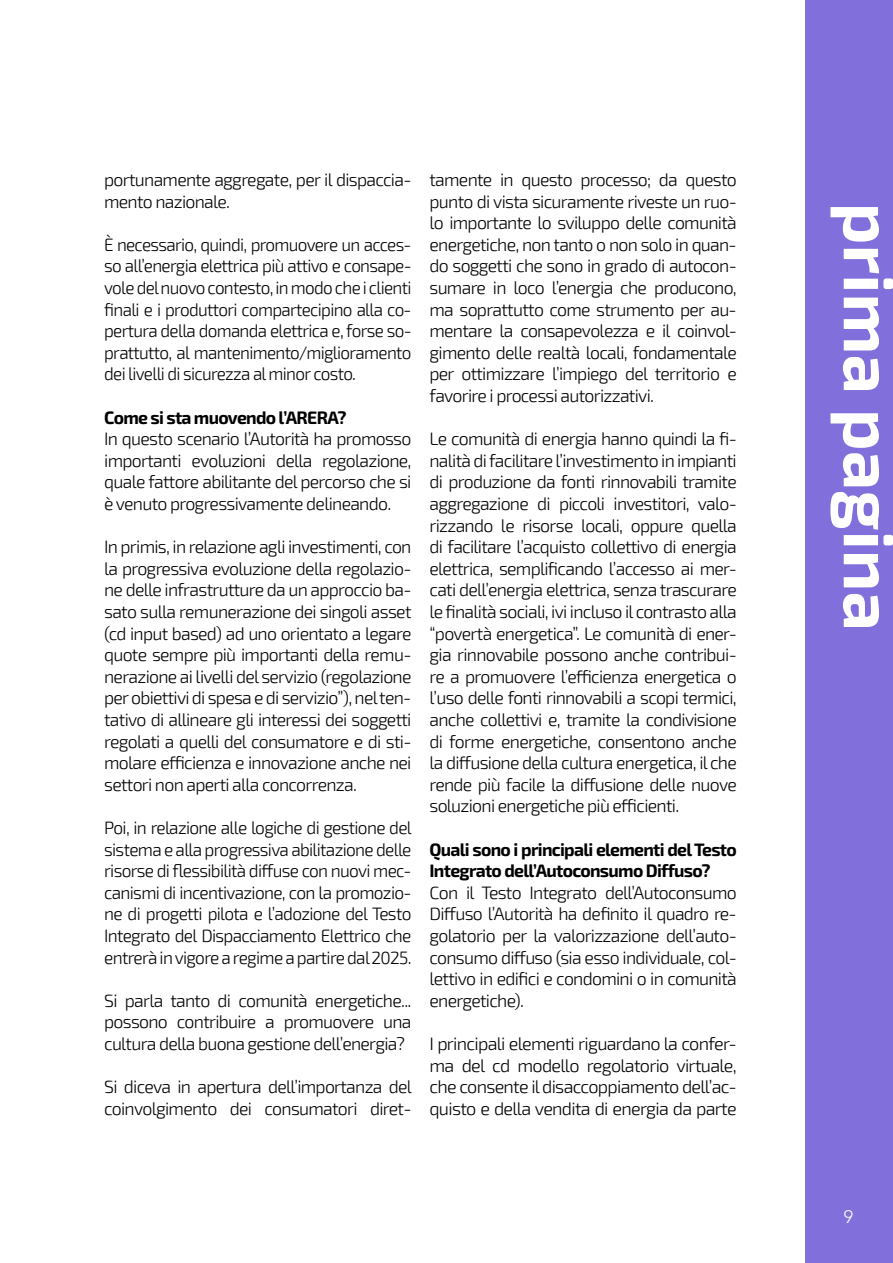
<style>
.page{position:relative;width:893px;height:1263px;background:#fff}
.page>*{position:absolute;margin:0;border:0;box-sizing:border-box;transform-origin:0 0}
.t1{font:700 69.6px "Exo 2";color:#fff}
.t2{font:300 18px/21.6px "Exo 2";letter-spacing:-.04em;color:#000;text-align:justify}
.t3{font:300 18px/21.6px "Exo 2";letter-spacing:-.04em;color:#000;text-align:justify;scale:.96 1}
.t4{font:300 18px/21.6px "Exo 2";letter-spacing:-.04em;color:#000;text-align:justify;scale:.95 1}
.t5{font:700 18px/21.6px "Exo 2";letter-spacing:-.04em;color:#000}
.t6{font:300 18px "Avenir LT Std";color:#fff}
</style>
<div class="page">
<div style="left:805px;top:0;width:88px;height:1263px;background:#8170db"></div>
<p class="t2" style="left:104px;top:168px;width:309px">portunamente aggregate, per il dispaccia&shy;mento nazionale.</p>
<p class="t4" style="left:104px;top:233px;width:325px">È necessario, quindi, promuovere un acces&shy;so all’energia elettrica più attivo e consape&shy;vole del nuovo contesto, in modo che i clienti finali e i produttori compartecipino alla co&shy;pertura della domanda elettrica e, forse so&shy;prattutto, al mantenimento/miglioramento dei livelli di sicurezza al minor costo.</p>
<p class="t5" style="left:104px;top:407px;width:244px">Come si sta muovendo l’ARERA?</p>
<p class="t2" style="left:104px;top:427px;width:309px">In questo scenario l’Autorità ha promosso importanti evoluzioni della regolazione, quale fattore abilitante del percorso che si è venuto progressivamente delineando.</p>
<p class="t2" style="left:104px;top:535px;width:309px">In primis, in relazione agli investimenti, con la progressiva evoluzione della regolazio&shy;ne delle infrastrutture da un approccio ba&shy;sato sulla remunerazione dei singoli asset (cd input based) ad uno orientato a legare quote sempre più importanti della remu&shy;nerazione ai livelli del servizio (regolazione per obiettivi di spesa e di servizio”), nel ten&shy;tativo di allineare gli interessi dei soggetti regolati a quelli del consumatore e di sti&shy;molare efficienza e innovazione anche nei settori non aperti alla concorrenza.</p>
<p class="t3" style="left:104px;top:816px;width:322px">Poi, in relazione alle logiche di gestione del sistema e alla progressiva abilitazione delle risorse di flessibilità diffuse con nuovi mec&shy;canismi di incentivazione, con la promozio&shy;ne di progetti pilota e l’adozione del Testo Integrato del Dispacciamento Elettrico che entrerà in vigore a regime a partire dal 2025.</p>
<p class="t2" style="left:104px;top:989px;width:309px">Si parla tanto di comunità energetiche... possono contribuire a promuovere una cultura della buona gestione dell’energia?</p>
<p class="t2" style="left:104px;top:1075px;width:309px">Si diceva in apertura dell’importanza del coinvolgimento dei consumatori diret-</p>
<p class="t2" style="left:429px;top:168px;width:309px">tamente in questo processo; da questo punto di vista sicuramente riveste un ruo&shy;lo importante lo sviluppo delle comunità energetiche, non tanto o non solo in quan&shy;do soggetti che sono in grado di autocon&shy;sumare in loco l’energia che producono, ma soprattutto come strumento per au&shy;mentare la consapevolezza e il coinvol&shy;gimento delle realtà locali, fondamentale per ottimizzare l’impiego del territorio e favorire i processi autorizzativi.</p>
<p class="t2" style="left:429px;top:427px;width:309px">Le comunità di energia hanno quindi la fi&shy;nalità di facilitare l’investimento in impianti di produzione da fonti rinnovabili tramite aggregazione di piccoli investitori, valo&shy;rizzando le risorse locali, oppure quella di facilitare l’acquisto collettivo di energia elettrica, semplificando l’accesso ai mer&shy;cati dell’energia elettrica, senza trascurare le finalità sociali, ivi incluso il contrasto alla “povertà energetica”. Le comunità di ener&shy;gia rinnovabile possono anche contribui&shy;re a promuovere l’efficienza energetica o l’uso delle fonti rinnovabili a scopi termici, anche collettivi e, tramite la condivisione di forme energetiche, consentono anche la diffusione della cultura energetica, il che rende più facile la diffusione delle nuove soluzioni energetiche più efficienti.</p>
<p class="t5" style="left:429px;top:839px;width:309px">Quali sono i principali elementi del Testo<br>Integrato dell’Autoconsumo Diffuso?</p>
<p class="t2" style="left:429px;top:881px;width:309px">Con il Testo Integrato dell’Autoconsumo Diffuso l’Autorità ha definito il quadro re&shy;golatorio per la valorizzazione dell’auto&shy;consumo diffuso (sia esso individuale, col&shy;lettivo in edifici e condomini o in comunità energetiche).</p>
<p class="t2" style="left:429px;top:1032px;width:309px">I principali elementi riguardano la confer&shy;ma del cd modello regolatorio virtuale, che consente il disaccoppiamento dell’ac&shy;quisto e della vendita di energia da parte</p>
<h1 class="t1" style="left:910px;top:203px;width:430px;rotate:90deg">prima pagina</h1>
<p class="t6" style="left:844px;top:1206px;width:11px">9</p>
<p class="t6" style="left:839px;top:1207px;width:11px">99</p>
</div>
